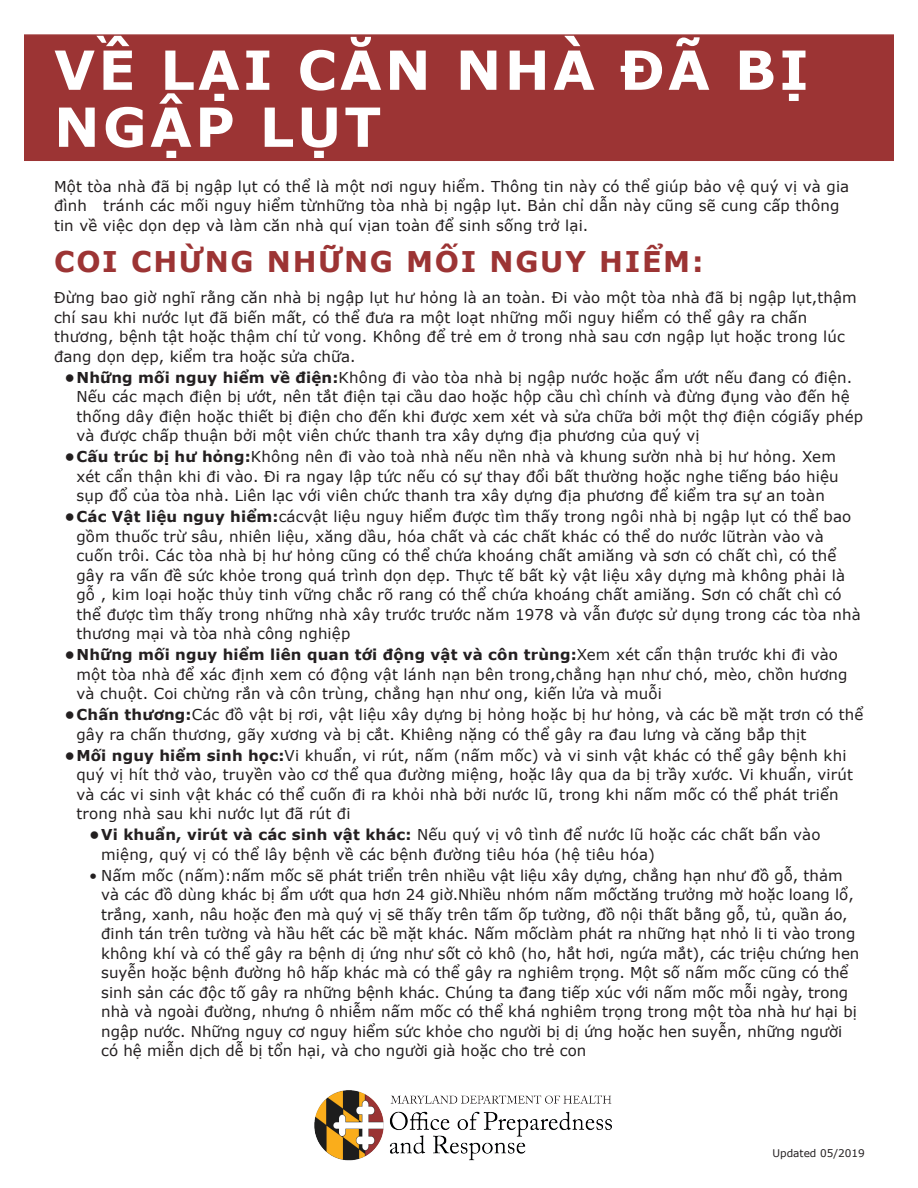
<style>
.page{position:relative;width:918px;height:1188px;background:#fff}
.page>*{position:absolute;margin:0;border:0;box-sizing:border-box;transform-origin:0 0}
.t1{font:700 54px/57px "Verdana";letter-spacing:.06em;color:#fff}
.t2{font:700 28.5px "Verdana";letter-spacing:.06em;color:#9c3434}
.t3{font:15px/19.5px "Verdana";letter-spacing:.01em;color:#231f20}
.t4{font:10.5px "Verdana";color:#231f20}
.s1{font-weight:700}
</style>
<div class="page">
<div style="left:24px;top:34px;width:870px;height:127px;background:#9c3434;border:2px solid #9c3434"></div>
<img style="left:314px;top:1090px;width:297px;height:71px">
<p class="t1" style="left:54px;top:41px;width:756px">VỀ LẠI CĂN NHÀ ĐÃ BỊ<br>NGẬP LỤT</p>
<p class="t3" style="left:54px;top:177px;width:797px">Một tòa nhà đã bị ngập lụt có thể là một nơi nguy hiểm. Thông tin này có thể giúp bảo vệ quý vị và gia đình tránh các mối nguy hiểm từnhững tòa nhà bị ngập lụt. Bản chỉ dẫn này cũng sẽ cung cấp thông tin về việc dọn dẹp và làm căn nhà quí vịan toàn để sinh sống trở lại.</p>
<p class="t2" style="left:54px;top:242px;width:651px">COI CHỪNG NHỮNG MỐI NGUY HIỂM:</p>
<p class="t3" style="left:54px;top:288px;width:804px">Đừng bao giờ nghĩ rằng căn nhà bị ngập lụt hư hỏng là an toàn. Đi vào một tòa nhà đã bị ngập lụt,thậm chí sau khi nước lụt đã biến mất, có thể đưa ra một loạt những mối nguy hiểm có thể gây ra chấn thương, bệnh tật hoặc thậm chí tử vong. Không để trẻ em ở trong nhà sau cơn ngập lụt hoặc trong lúc đang dọn dẹp, kiểm tra hoặc sửa chữa.</p>
<p class="t3" style="left:76px;top:367px;width:788px;text-indent:-12px"><span class="s1">•Những mối nguy hiểm về điện:</span>Không đi vào tòa nhà bị ngập nước hoặc ẩm ướt nếu đang có điện.<br>Nếu các mạch điện bị ướt, nên tắt điện tại cầu dao hoặc hộp cầu chì chính và đừng đụng vào đến hệ thống dây điện hoặc thiết bị điện cho đến khi được xem xét và sửa chữa bởi một thợ điện cógiấy phép và được chấp thuận bởi một viên chức thanh tra xây dựng địa phương của quý vị</p>
<p class="t3" style="left:76px;top:447px;width:764px;text-indent:-12px"><span class="s1">•Cấu trúc bị hư hỏng:</span>Không nên đi vào toà nhà nếu nền nhà và khung sườn nhà bị hư hỏng. Xem xét cẩn thận khi đi vào. Đi ra ngay lập tức nếu có sự thay đổi bất thường hoặc nghe tiếng báo hiệu sụp đổ của tòa nhà. Liên lạc với viên chức thanh tra xây dựng địa phương để kiểm tra sự an toàn</p>
<p class="t3" style="left:76px;top:507px;width:786px;text-indent:-12px"><span class="s1">•Các Vật liệu nguy hiểm:</span>cácvật liệu nguy hiểm được tìm thấy trong ngôi nhà bị ngập lụt có thể bao gồm thuốc trừ sâu, nhiên liệu, xăng dầu, hóa chất và các chất khác có thể do nước lũtràn vào và cuốn trôi. Các tòa nhà bị hư hỏng cũng có thể chứa khoáng chất amiăng và sơn có chất chì, có thể gây ra vấn đề sức khỏe trong quá trình dọn dẹp. Thực tế bất kỳ vật liệu xây dựng mà không phải là gỗ , kim loại hoặc thủy tinh vững chắc rõ rang có thể chứa khoáng chất amiăng. Sơn có chất chì có thể được tìm thấy trong những nhà xây trước trước năm 1978 và vẫn được sử dụng trong các tòa nhà thương mại và tòa nhà công nghiệp</p>
<p class="t3" style="left:76px;top:645px;width:773px;text-indent:-12px"><span class="s1">•Những mối nguy hiểm liên quan tới động vật và côn trùng:</span>Xem xét cẩn thận trước khi đi vào một tòa nhà để xác định xem có động vật lánh nạn bên trong,chẳng hạn như chó, mèo, chồn hương và chuột. Coi chừng rắn và côn trùng, chẳng hạn như ong, kiến lửa và muỗi</p>
<p class="t3" style="left:76px;top:705px;width:789px;text-indent:-12px"><span class="s1">•Chấn thương:</span>Các đồ vật bị rơi, vật liệu xây dựng bị hỏng hoặc bị hư hỏng, và các bề mặt trơn có thể gây ra chấn thương, gãy xương và bị cắt. Khiêng nặng có thể gây ra đau lưng và căng bắp thịt</p>
<p class="t3" style="left:76px;top:745px;width:778px;text-indent:-12px"><span class="s1">•Mối nguy hiểm sinh học:</span>Vi khuẩn, vi rút, nấm (nấm mốc) và vi sinh vật khác có thể gây bệnh khi quý vị hít thở vào, truyền vào cơ thể qua đường miệng, hoặc lây qua da bị trầy xước. Vi khuẩn, virút và các vi sinh vật khác có thể cuốn đi ra khỏi nhà bởi nước lũ, trong khi nấm mốc có thể phát triển trong nhà sau khi nước lụt đã rút đi</p>
<p class="t3" style="left:101px;top:825px;width:721px;text-indent:-12px"><span class="s1">•Vi khuẩn, virút và các sinh vật khác:</span> Nếu quý vị vô tình để nước lũ hoặc các chất bẩn vào miệng, quý vị có thể lây bệnh về các bệnh đường tiêu hóa (hệ tiêu hóa)</p>
<p class="t3" style="left:101px;top:865px;width:760px;text-indent:-12px">• Nấm mốc (nấm):nấm mốc sẽ phát triển trên nhiều vật liệu xây dựng, chẳng hạn như đồ gỗ, thảm và các đồ dùng khác bị ẩm ướt qua hơn 24 giờ.Nhiều nhóm nấm mốctăng trưởng mờ hoặc loang lổ, trắng, xanh, nâu hoặc đen mà quý vị sẽ thấy trên tấm ốp tường, đồ nội thất bằng gỗ, tủ, quần áo, đinh tán trên tường và hầu hết các bề mặt khác. Nấm mốclàm phát ra những hạt nhỏ li ti vào trong không khí và có thể gây ra bệnh dị ứng như sốt cỏ khô (ho, hắt hơi, ngứa mắt), các triệu chứng hen suyễn hoặc bệnh đường hô hấp khác mà có thể gây ra nghiêm trọng. Một số nấm mốc cũng có thể sinh sản các độc tố gây ra những bệnh khác. Chúng ta đang tiếp xúc với nấm mốc mỗi ngày, trong nhà và ngoài đường, nhưng ô nhiễm nấm mốc có thể khá nghiêm trọng trong một tòa nhà hư hại bị ngập nước. Những nguy cơ nguy hiểm sức khỏe cho người bị dị ứng hoặc hen suyễn, những người có hệ miễn dịch dễ bị tổn hại, và cho người già hoặc cho trẻ con</p>
<p class="t4" style="left:772px;top:1146px;width:94px">Updated 05/2019</p>
</div>
